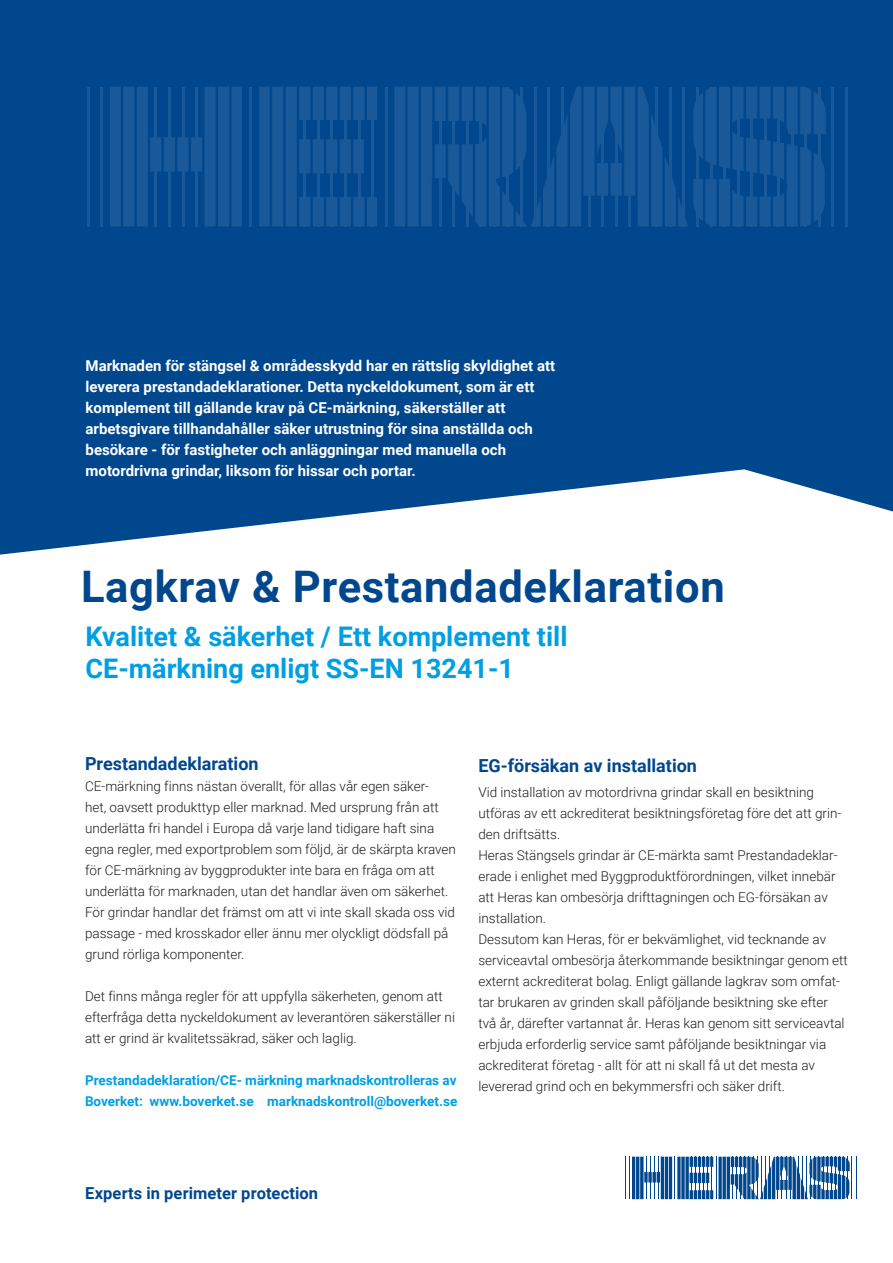
<style>
.page{position:relative;width:893px;height:1263px;background:#fff}
.page>*{position:absolute;margin:0;border:0;box-sizing:border-box;transform-origin:0 0}
.t1{font:700 43.5px "Roboto";letter-spacing:.015em;color:#00478e}
.t2{font:700 27px/32.4px "Roboto";color:#009fe3}
.t3{font:700 18px "Roboto";color:#00478e}
.t4{font:700 16.5px "Roboto";letter-spacing:.005em;color:#00478e}
.t5{font:700 15px/21px "Roboto";color:#fff}
.t6{font:300 13.5px/21px "Roboto";color:#1d1d1b}
.t7{font:700 13.5px/21px "Roboto";color:#009fe3}
</style>
<div class="page">
<svg style="left:0;top:0;width:893px;height:555px;background:#1a5a99"></svg>
<hr style="left:625px;top:1157px;width:1px;height:42px;background:#00478e">
<hr style="left:629px;top:1157px;width:1px;height:42px;background:#00478e">
<hr style="left:646px;top:1157px;width:1px;height:42px;background:#00478e">
<hr style="left:650px;top:1157px;width:1px;height:42px;background:#00478e">
<hr style="left:654px;top:1157px;width:1px;height:42px;background:#00478e">
<hr style="left:658px;top:1157px;width:1px;height:42px;background:#00478e">
<hr style="left:674px;top:1157px;width:1px;height:42px;background:#00478e">
<hr style="left:852px;top:1157px;width:1px;height:42px;background:#00478e">
<hr style="left:856px;top:1157px;width:1px;height:42px;background:#00478e">
<hr style="left:669px;top:1157px;width:3px;height:42px;background:#00478e">
<hr style="left:665px;top:1157px;width:3px;height:42px;background:#00478e">
<hr style="left:661px;top:1157px;width:3px;height:42px;background:#00478e">
<hr style="left:640px;top:1157px;width:3px;height:42px;background:#00478e">
<hr style="left:636px;top:1157px;width:3px;height:42px;background:#00478e">
<hr style="left:632px;top:1157px;width:3px;height:42px;background:#00478e">
<svg style="left:657px;top:1172px;width:3px;height:10px"></svg>
<svg style="left:652px;top:1172px;width:4px;height:10px"></svg>
<svg style="left:648px;top:1172px;width:4px;height:10px"></svg>
<svg style="left:644px;top:1172px;width:4px;height:10px"></svg>
<svg style="left:685px;top:1157px;width:4px;height:42px"></svg>
<svg style="left:681px;top:1157px;width:4px;height:42px"></svg>
<svg style="left:677px;top:1157px;width:4px;height:42px"></svg>
<svg style="left:690px;top:1157px;width:160px;height:42px"></svg>
<hr style="left:87px;top:87px;width:2px;height:139px;background:#fff">
<hr style="left:101px;top:87px;width:2px;height:139px;background:#fff">
<hr style="left:249px;top:87px;width:3px;height:139px;background:#fff">
<hr style="left:385px;top:87px;width:2px;height:139px;background:#fff">
<hr style="left:832px;top:87px;width:2px;height:139px;background:#fff">
<hr style="left:845px;top:87px;width:2px;height:139px;background:#fff">
<svg style="left:110px;top:87px;width:132px;height:139px;background:#105295"></svg>
<svg style="left:259px;top:87px;width:118px;height:139px;background:#115395"></svg>
<svg style="left:394px;top:87px;width:432px;height:139px;background:#0f5294"></svg>
<p class="t5" style="left:86px;top:354px;width:471px">Marknaden för stängsel &amp; områdesskydd har en rättslig skyldighet att leverera prestandadeklarationer. Detta nyckeldokument, som är ett komplement till gällande krav på CE-märkning, säkerställer att arbetsgivare tillhandahåller säker utrustning för sina anställda och besökare - för fastigheter och anläggningar med manuella och motordrivna grindar, liksom för hissar och portar.</p>
<h1 class="t1" style="left:81px;top:556px;width:645px">Lagkrav &amp; Prestandadeklaration</h1>
<h2 class="t2" style="left:86px;top:619px;width:483px">Kvalitet &amp; säkerhet / Ett komplement till<br>CE-märkning enligt SS-EN 13241-1</h2>
<h3 class="t3" style="left:85px;top:751px;width:175px">Prestandadeklaration</h3>
<p class="t6" style="left:85px;top:775px;width:372px">CE-märkning finns nästan överallt, för allas vår egen säker-<br>het, oavsett produkttyp eller marknad. Med ursprung från att underlätta fri handel i Europa då varje land tidigare haft sina egna regler, med exportproblem som följd, är de skärpta kraven för CE-märkning av byggprodukter inte bara en fråga om att underlätta för marknaden, utan det handlar även om säkerhet.<br>För grindar handlar det främst om att vi inte skall skada oss vid passage - med krosskador eller ännu mer olyckligt dödsfall på grund rörliga komponenter.</p>
<p class="t6" style="left:85px;top:985px;width:372px">Det finns många regler för att uppfylla säkerheten, genom att efterfråga detta nyckeldokument av leverantören säkerställer ni att er grind är kvalitetssäkrad, säker och laglig.</p>
<p class="t7" style="left:85px;top:1069px;width:374px">Prestandadeklaration/CE- märkning marknadskontrolleras av<br>Boverket: www.boverket.se marknadskontroll@boverket.se</p>
<h3 class="t3" style="left:478px;top:753px;width:220px">EG-försäkan av installation</h3>
<p class="t6" style="left:478px;top:781px;width:371px">Vid installation av motordrivna grindar skall en besiktning utföras av ett ackrediterat besiktningsföretag före det att grin&shy;den driftsätts.<br>Heras Stängsels grindar är CE-märkta samt Prestandadeklar&shy;erade i enlighet med Byggproduktförordningen, vilket innebär att Heras kan ombesörja drifttagningen och EG-försäkan av installation.<br>Dessutom kan Heras, för er bekvämlighet, vid tecknande av serviceavtal ombesörja återkommande besiktningar genom ett externt ackrediterat bolag. Enligt gällande lagkrav som omfat&shy;tar brukaren av grinden skall påföljande besiktning ske efter två år, därefter vartannat år. Heras kan genom sitt serviceavtal erbjuda erforderlig service samt påföljande besiktningar via ackrediterat företag - allt för att ni skall få ut det mesta av levererad grind och en bekymmersfri och säker drift.</p>
<p class="t4" style="left:85px;top:1181px;width:235px">Experts in perimeter protection</p>
</div>
